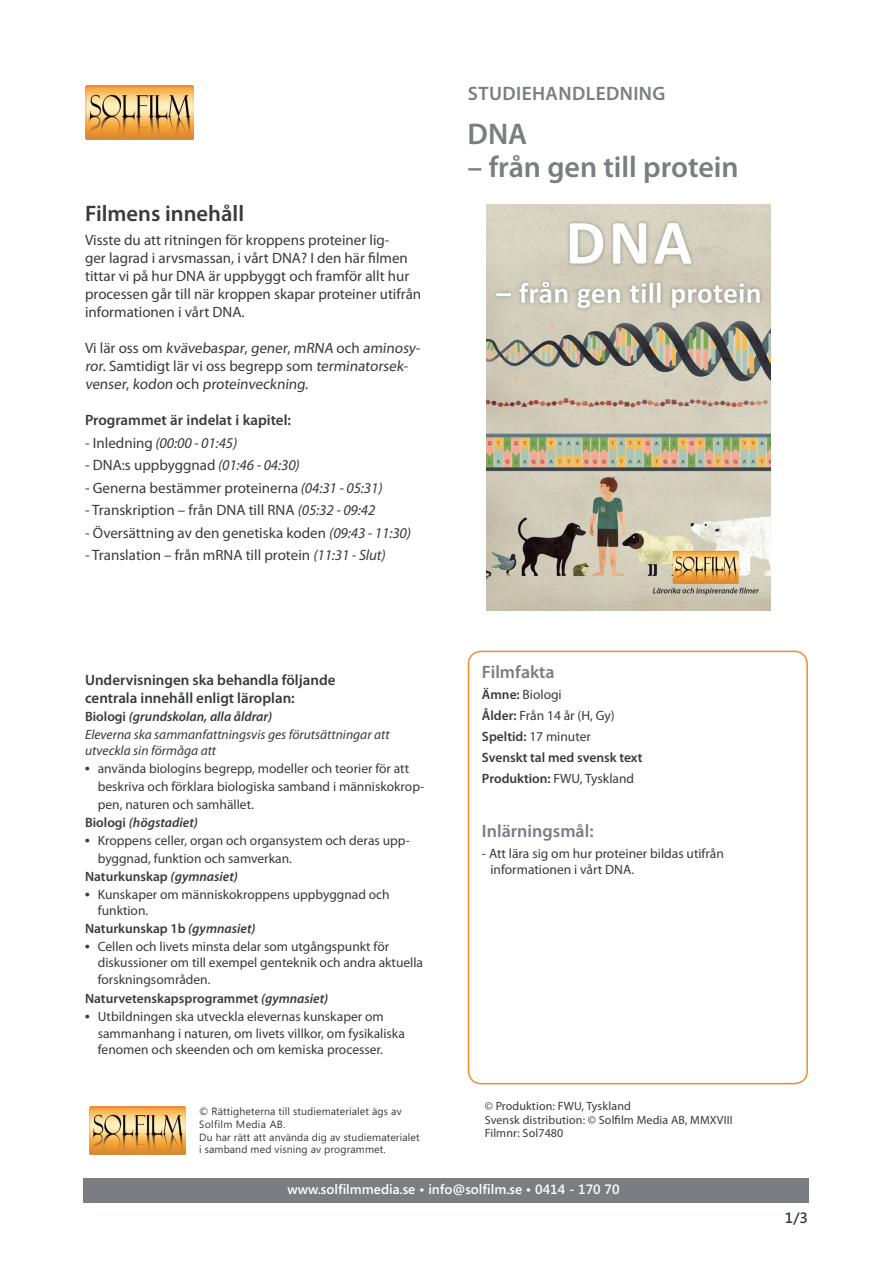
<style>
.page{position:relative;width:893px;height:1263px;background:#fff}
.page>*{position:absolute;margin:0;border:0;box-sizing:border-box;transform-origin:0 0}
.t1{font:600 30px "Myriad Pro";color:#7a7d82}
.t2{font:600 22.5px "Myriad Pro";color:#383a3b}
.t3{font:600 19.5px "Myriad Pro";letter-spacing:.02em;color:#7a7d82}
.t4{font:600 18px "Myriad Pro";color:#7a7d82}
.t5{font:15px/18px "Myriad Pro";color:#383a3b}
.credits___names___wh{font:600 15px "Myriad Pro";color:#383a3b}
.t6{font:italic 15px "Myriad Pro";letter-spacing:-.01em;color:#383a3b}
.t7{font:600 15px "Segoe Media Center";color:#383a3b}
.t8{font:13.5px/16.2px "Myriad Pro";color:#383a3b}
.t9{font:600 13.5px "Myriad Pro";color:#383a3b}
.t10{font:italic 13.5px/16.2px "Myriad Pro";color:#383a3b}
.t11{font:italic 600 13.5px "Myriad Pro";color:#383a3b}
.t12{font:600 13.5px "Segoe Media Center";color:#fff}
.t13{font:12px "Myriad Pro";letter-spacing:.01em;color:#383a3b}
.t14{font:10.5px/12.6px "Segoe Media Center";letter-spacing:.01em;color:#383a3b}
.s1{font-style:normal}
.s2{font-style:italic}
.s3{font-family:"Times"}
.s4{font-weight:600}
</style>
<div class="page">
<div style="left:84px;top:1178px;width:725px;height:24px;background:#7a7d82"></div>
<img style="left:85px;top:85px;width:109px;height:54px">
<div style="left:468px;top:651px;width:340px;height:433px;border:2px solid #f28c2f;border-radius:13px"></div>
<img style="left:486px;top:204px;width:284px;height:406px">
<img style="left:90px;top:1106px;width:96px;height:48px">
<h3 class="t3" style="left:468px;top:82px;width:199px">STUDIEHANDLEDNING</h3>
<p class="t2" style="left:85px;top:201px;width:161px">Filmens innehåll</p>
<p class="t5" style="left:85px;top:231px;width:338px">Visste du att ritningen för kroppens proteiner lig-<br>ger lagrad i arvsmassan, i vårt DNA? I den här filmen tittar vi på hur DNA är uppbyggt och framför allt hur processen går till när kroppen skapar proteiner utifrån informationen i vårt DNA.</p>
<p class="t5" style="left:85px;top:339px;width:339px">Vi lär oss om kvävebaspar, gener, mRNA och aminosy&shy;ror. Samtidigt lär vi oss begrepp som terminatorsek&shy;venser, kodon och proteinveckning.</p>
<p class="credits___names___wh" style="left:85px;top:412px;width:208px">Programmet är indelat i kapitel:</p>
<p class="t6" style="left:85px;top:435px;width:154px"><span class="s1">- Inledning</span> (00:00 - 01:45)</p>
<p class="t5" style="left:85px;top:456px;width:216px">- DNA:s uppbyggnad <span class="s2">(01:46 - 04:30)</span></p>
<p class="t5" style="left:85px;top:479px;width:299px">- Generna bestämmer proteinerna <span class="s2">(04:31 - 05:31)</span></p>
<p class="t5" style="left:85px;top:501px;width:292px">- Transkription – från DNA till RNA <span class="s2">(05:32 - 09:42</span></p>
<p class="t5" style="left:85px;top:524px;width:328px">- Översättning av den genetiska koden <span class="s2">(09:43 - 11:30)</span></p>
<p class="t5" style="left:85px;top:546px;width:302px">- Translation – från mRNA till protein <span class="s2">(11:31 - Slut)</span></p>
<p class="credits___names___wh" style="left:85px;top:671px;width:252px">Undervisningen ska behandla följande</p>
<p class="credits___names___wh" style="left:85px;top:689px;width:211px">centrala innehåll enligt läroplan:</p>
<p class="t11" style="left:85px;top:709px;width:189px"><span class="s1">Biologi</span> (grundskolan, alla åldrar)</p>
<p class="t10" style="left:85px;top:726px;width:306px">Eleverna ska sammanfattningsvis ges förutsättningar att utveckla sin förmåga att</p>
<p class="t8" style="left:98px;top:760px;width:328px;line-height:18px;text-indent:-13px"><span class="s3">•</span> använda biologins begrepp, modeller och teorier för att beskriva och förklara biologiska samband i människokrop&shy;pen, naturen och samhället.</p>
<p class="t11" style="left:85px;top:815px;width:114px"><span class="s1">Biologi</span> (högstadiet)</p>
<p class="t8" style="left:98px;top:832px;width:314px;line-height:18px;text-indent:-13px"><span class="s3">•</span> Kroppens celler, organ och organsystem och deras upp&shy;byggnad, funktion och samverkan.</p>
<p class="t9" style="left:85px;top:869px;width:154px">Naturkunskap <span class="s2">(gymnasiet)</span></p>
<p class="t8" style="left:98px;top:887px;width:293px;text-indent:-13px"><span class="s3">•</span> Kunskaper om människokroppens uppbyggnad och funktion.</p>
<p class="t9" style="left:85px;top:921px;width:172px">Naturkunskap 1b <span class="s2">(gymnasiet)</span></p>
<p class="t8" style="left:98px;top:939px;width:327px;text-indent:-13px"><span class="s3">•</span> Cellen och livets minsta delar som utgångspunkt för diskussioner om till exempel genteknik och andra aktuella forskningsområden.</p>
<p class="t9" style="left:85px;top:991px;width:245px">Naturvetenskapsprogrammet <span class="s2">(gymnasiet)</span></p>
<p class="t8" style="left:98px;top:1009px;width:309px;text-indent:-13px"><span class="s3">•</span> Utbildningen ska utveckla elevernas kunskaper om sammanhang i naturen, om livets villkor, om fysikaliska fenomen och skeenden och om kemiska processer.</p>
<p class="t14" style="left:199px;top:1105px;width:222px">© Rättigheterna till studiematerialet ägs av Solfilm Media AB.<br>Du har rätt att använda dig av studiematerialet i samband med visning av programmet.</p>
<p class="t1" style="left:468px;top:118px;width:61px">DNA</p>
<p class="t1" style="left:468px;top:151px;width:273px">– från gen till protein</p>
<p class="t4" style="left:482px;top:662px;width:74px">Filmfakta</p>
<p class="t8" style="left:482px;top:687px;width:81px"><span class="s4">Ämne:</span> Biologi</p>
<p class="t8" style="left:482px;top:708px;width:134px"><span class="s4">Ålder:</span> Från 14 år (H, Gy)</p>
<p class="t8" style="left:482px;top:729px;width:110px"><span class="s4">Speltid:</span> 17 minuter</p>
<p class="t9" style="left:482px;top:750px;width:162px">Svenskt tal med svensk text</p>
<p class="t8" style="left:482px;top:771px;width:154px"><span class="s4">Produktion:</span> FWU, Tyskland</p>
<p class="t4" style="left:482px;top:821px;width:113px">Inlärningsmål:</p>
<p class="t8" style="left:482px;top:846px;width:243px">- Att lära sig om hur proteiner bildas utifrån</p>
<p class="t8" style="left:490px;top:862px;width:145px">informationen i vårt DNA.</p>
<p class="t13" style="left:485px;top:1100px;width:148px">© Produktion: FWU, Tyskland</p>
<p class="t13" style="left:485px;top:1113px;width:249px">Svensk distribution: © Solfilm Media AB, MMXVIII</p>
<p class="t13" style="left:485px;top:1127px;width:80px">Filmnr: Sol7480</p>
<p class="t12" style="left:287px;top:1181px;width:334px">www.solfilmmedia.se • info@solfilm.se • 0414 - 170 70</p>
<p class="t7" style="left:785px;top:1209px;width:24px">1/3</p>
</div>
